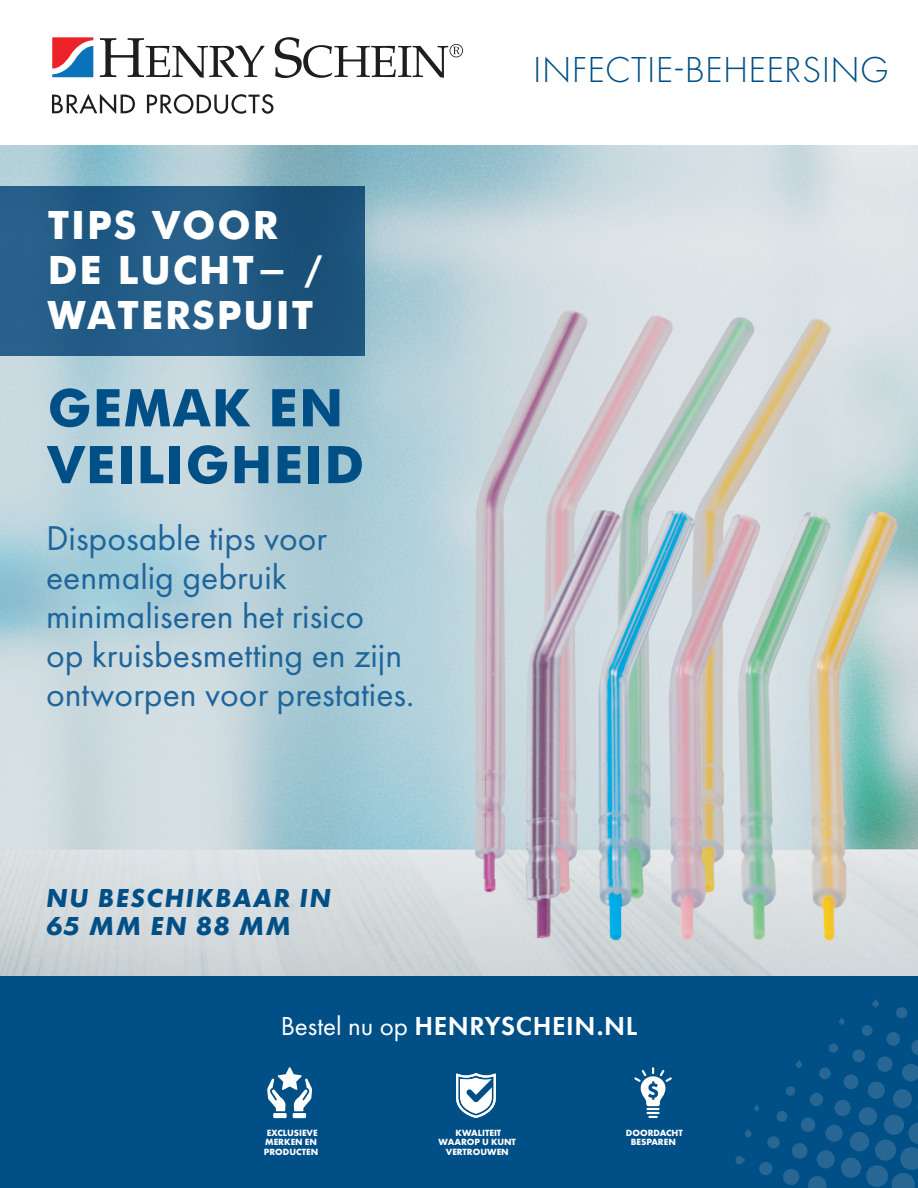
<style>
.page{position:relative;width:918px;height:1188px;background:#fff}
.page>*{position:absolute;margin:0;border:0;box-sizing:border-box;transform-origin:0 0}
.t1{font:700 52.05px "Futura";letter-spacing:.025em;color:#004f87}
.t2{font:700 39px/45px "Futura";letter-spacing:.05em;color:#fff}
.t3{font:300 37.5px "Futura PT";letter-spacing:.01em;color:#004f86}
.t4{font:35.7px/39px "Futura PT";color:#1e659b}
.t5{font:italic 700 27px/28.5px "Futura PT";letter-spacing:.06em;color:#004f87}
.t6{font:600 27px "Futura PT";letter-spacing:.025em;color:#fff}
.t7{font:700 9.3px/9.6px "Futura PT";color:#fff;text-align:center}
.s1{font-weight:400}
</style>
<div class="page">
<img style="left:0;top:146px;width:918px;height:830px">
<svg style="left:52px;top:37px;width:42px;height:41px"></svg>
<svg style="left:52px;top:94px;width:83px;height:20px"></svg>
<svg style="left:147px;top:94px;width:126px;height:20px"></svg>
<svg style="left:100px;top:38px;width:164px;height:40px"></svg>
<svg style="left:52px;top:37px;width:41px;height:40px"></svg>
<svg style="left:275px;top:37px;width:188px;height:41px"></svg>
<div style="left:0;top:186px;width:365px;height:169px;background:linear-gradient(to right,#27618c,#1c527b)"></div>
<div style="left:0;top:976px;width:918px;height:212px;background:#004f87"></div>
<svg style="left:866px;top:1165px;width:22px;height:22px"></svg>
<svg style="left:873px;top:1098px;width:45px;height:90px"></svg>
<div style="left:884px;top:1115px;width:20px;height:20px;background:#286794;border-radius:50%"></div>
<div style="left:841px;top:1158px;width:20px;height:20px;background:#286794;border-radius:50%"></div>
<div style="left:850px;top:1132px;width:19px;height:19px;background:#286794;border-radius:50%"></div>
<div style="left:893px;top:1089px;width:19px;height:19px;background:#286794;border-radius:50%"></div>
<svg style="left:808px;top:1176px;width:19px;height:12px"></svg>
<div style="left:859px;top:1107px;width:18px;height:19px;background:#286794;border-radius:50%"></div>
<svg style="left:817px;top:1150px;width:18px;height:19px"></svg>
<svg style="left:902px;top:1064px;width:16px;height:18px"></svg>
<div style="left:868px;top:1082px;width:17px;height:17px;background:#286794;border-radius:50%"></div>
<div style="left:826px;top:1125px;width:17px;height:17px;background:#286794;border-radius:50%"></div>
<div style="left:834px;top:1100px;width:17px;height:16px;background:#286794;border-radius:50%"></div>
<div style="left:783px;top:1169px;width:16px;height:16px;background:#286794;border-radius:50%"></div>
<svg style="left:911px;top:1039px;width:7px;height:16px"></svg>
<svg style="left:877px;top:1056px;width:16px;height:16px"></svg>
<div style="left:792px;top:1143px;width:15px;height:16px;background:#286794;border-radius:50%"></div>
<svg style="left:843px;top:1074px;width:16px;height:16px"></svg>
<div style="left:801px;top:1117px;width:14px;height:15px;background:#286794;border-radius:50%"></div>
<div style="left:886px;top:1032px;width:14px;height:14px;background:#286794;border-radius:50%"></div>
<div style="left:759px;top:1162px;width:14px;height:13px;background:#286794;border-radius:50%"></div>
<div style="left:810px;top:1093px;width:13px;height:13px;background:#286794;border-radius:50%"></div>
<div style="left:852px;top:1049px;width:13px;height:13px;background:#286794;border-radius:50%"></div>
<svg style="left:767px;top:1136px;width:13px;height:13px"></svg>
<div style="left:819px;top:1067px;width:12px;height:12px;background:#286794;border-radius:50%"></div>
<div style="left:896px;top:1007px;width:11px;height:11px;background:#286794;border-radius:50%"></div>
<svg style="left:776px;top:1111px;width:12px;height:11px"></svg>
<div style="left:862px;top:1025px;width:11px;height:11px;background:#286794;border-radius:50%"></div>
<div style="left:829px;top:1043px;width:9px;height:10px;background:#286794;border-radius:4px"></div>
<div style="left:786px;top:1086px;width:9px;height:10px;background:#286794;border-radius:50%"></div>
<svg style="left:735px;top:1156px;width:10px;height:9px"></svg>
<svg style="left:745px;top:1130px;width:7px;height:8px"></svg>
<svg style="left:872px;top:999px;width:7px;height:9px"></svg>
<svg style="left:795px;top:1060px;width:7px;height:8px"></svg>
<svg style="left:839px;top:1017px;width:6px;height:8px"></svg>
<svg style="left:754px;top:1104px;width:6px;height:8px"></svg>
<div style="left:293px;top:1113px;width:13px;height:5px;background:#fff"></div>
<div style="left:273px;top:1113px;width:14px;height:5px;background:#fff"></div>
<svg style="left:267px;top:1067px;width:45px;height:44px"></svg>
<svg style="left:456px;top:1073px;width:40px;height:45px"></svg>
<svg style="left:634px;top:1067px;width:38px;height:51px"></svg>
<p class="t2" style="left:48px;top:200px;width:276px">TIPS VOOR<br>DE LUCHT- /<br>WATERSPUIT</p>
<p class="t1" style="left:48px;top:370px;width:297px">GEMAK EN</p>
<p class="t1" style="left:48px;top:427px;width:318px">VEILIGHEID</p>
<p class="t4" style="left:46px;top:518px;width:370px">Disposable tips voor eenmalig gebruik minimaliseren het risico<br>op kruisbesmetting en zijn ontworpen voor prestaties.</p>
<p class="t5" style="left:46px;top:883px;width:287px">NU BESCHIKBAAR IN<br>65 MM EN 88 MM</p>
<p class="t3" style="left:533px;top:49px;width:357px">INFECTIE-BEHEERSING</p>
<p class="t6" style="left:281px;top:1009px;width:358px"><span class="s1">Bestel nu op</span> HENRYSCHEIN.NL</p>
<p class="t7" style="left:265px;top:1127px;width:54px;text-align:left">EXCLUSIEVE<br>MERKEN EN</p>
<p class="t7" style="left:264px;top:1147px;width:56px">PRODUCTEN</p>
<p class="t7" style="left:439px;top:1127px;width:79px">KWALITEIT<br>WAAROP U KUNT</p>
<p class="t7" style="left:446px;top:1147px;width:64px">VERTROUWEN</p>
<p class="t7" style="left:626px;top:1127px;width:58px">DOORDACHT<br>BESPAREN</p>
</div>
